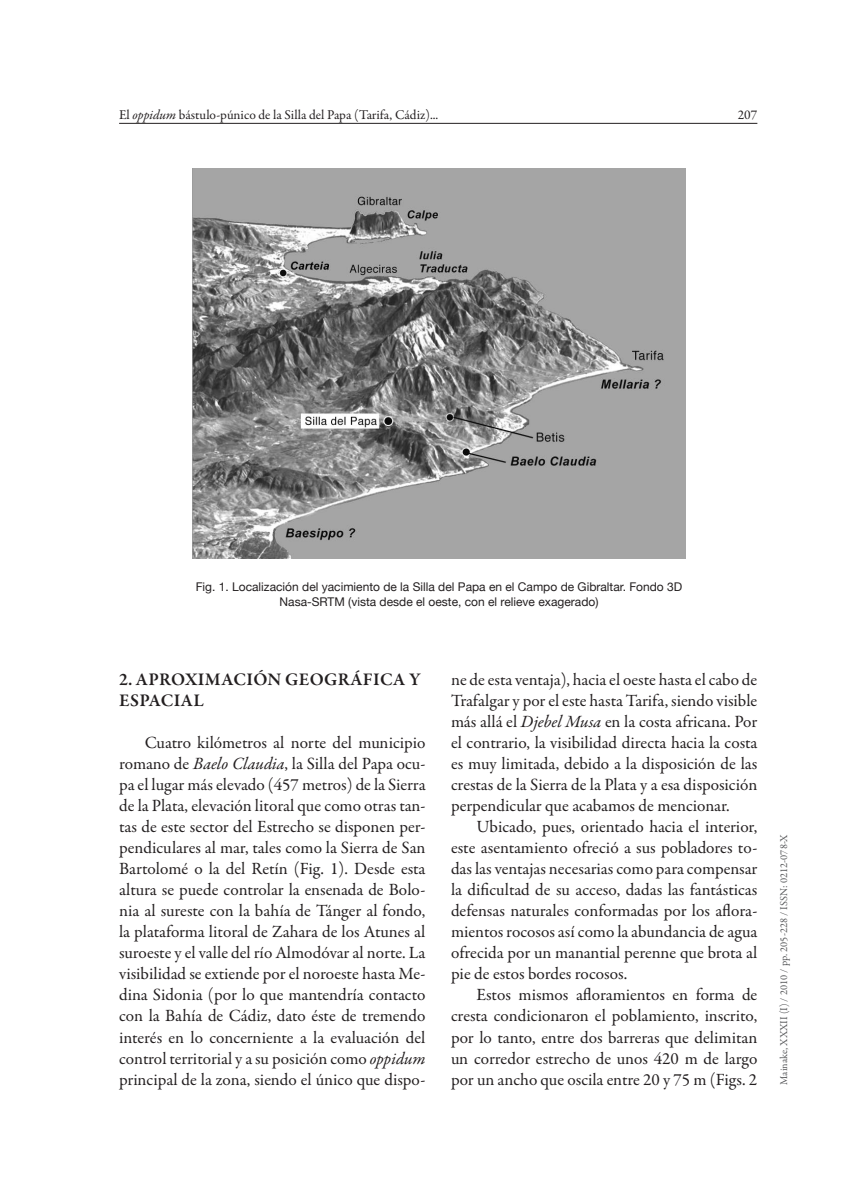
<style>
.page{position:relative;width:851px;height:1191px;background:#fff}
.page>*{position:absolute;margin:0;border:0;box-sizing:border-box;transform-origin:0 0}
.t1{font:600 18px/21px "Garamond Premr Pro";letter-spacing:.015em;color:#231f20}
.t2{font:17.25px/21px "Garamond Premr Pro";color:#231f20;text-align:justify}
.t3{font:13.5px "Garamond Premr Pro";color:#231f20}
.t4{font:12px/15px "Helvetica Neue";color:#231f20;text-align:center}
.t5{font:10.5px "Garamond Premr Pro";color:#57585a}
.s1{font-style:italic}
</style>
<div class="page">
<hr style="left:119px;top:123px;width:638px;height:1px;background:#231f20">
<img style="left:192px;top:169px;width:493px;height:389px">
<p class="t3" style="left:119px;top:107px;width:320px">El <span class="s1">oppidum</span> bástulo-púnico de la Silla del Papa (Tarifa, Cádiz)...</p>
<p class="t3" style="left:737px;top:107px;width:21px">207</p>
<p class="t4" style="left:196px;top:579px;width:488px">Fig. 1. Localización del yacimiento de la Silla del Papa en el Campo de Gibraltar. Fondo 3D<br>Nasa-SRTM (vista desde el oeste, con el relieve exagerado)</p>
<p class="t1" style="left:119px;top:669px;width:303px">2. APROXIMACIÓN GEOGRÁFICA Y<br>ESPACIAL</p>
<p class="t2" style="left:119px;top:732px;width:308px;text-indent:26px">Cuatro kilómetros al norte del municipio romano de <span class="s1">Baelo Claudia</span>, la Silla del Papa ocu&shy;pa el lugar más elevado (457 metros) de la Sierra de la Plata, elevación litoral que como otras tan&shy;tas de este sector del Estrecho se disponen per&shy;pendiculares al mar, tales como la Sierra de San Bartolomé o la del Retín (Fig. 1). Desde esta altura se puede controlar la ensenada de Bolo&shy;nia al sureste con la bahía de Tánger al fondo, la plataforma litoral de Zahara de los Atunes al suroeste y el valle del río Almodóvar al norte. La visibilidad se extiende por el noroeste hasta Me&shy;dina Sidonia (por lo que mantendría contacto con la Bahía de Cádiz, dato éste de tremendo interés en lo concerniente a la evaluación del control territorial y a su posición como <span class="s1">oppidum </span>principal de la zona, siendo el único que dispo-</p>
<p class="t2" style="left:451px;top:669px;width:308px">ne de esta ventaja), hacia el oeste hasta el cabo de Trafalgar y por el este hasta Tarifa, siendo visible más allá el <span class="s1">Djebel Musa</span> en la costa africana. Por el contrario, la visibilidad directa hacia la costa es muy limitada, debido a la disposición de las crestas de la Sierra de la Plata y a esa disposición perpendicular que acabamos de mencionar.</p>
<p class="t2" style="left:451px;top:816px;width:308px;text-indent:26px">Ubicado, pues, orientado hacia el interior, este asentamiento ofreció a sus pobladores to&shy;das las ventajas necesarias como para compensar la dificultad de su acceso, dadas las fantásticas defensas naturales conformadas por los aflora&shy;mientos rocosos así como la abundancia de agua ofrecida por un manantial perenne que brota al pie de estos bordes rocosos.</p>
<p class="t2" style="left:451px;top:985px;width:308px;text-indent:26px">Estos mismos afloramientos en forma de cresta condicionaron el poblamiento, inscrito, por lo tanto, entre dos barreras que delimitan un corredor estrecho de unos 420 m de largo por un ancho que oscila entre 20 y 75 m (Figs. 2</p>
<p class="t5" style="left:777px;top:1084px;width:252px;rotate:-90deg">Mainake, XXXII (I) / 2010 / pp. 205-228 / ISSN: 0212-078-X</p>
</div>
